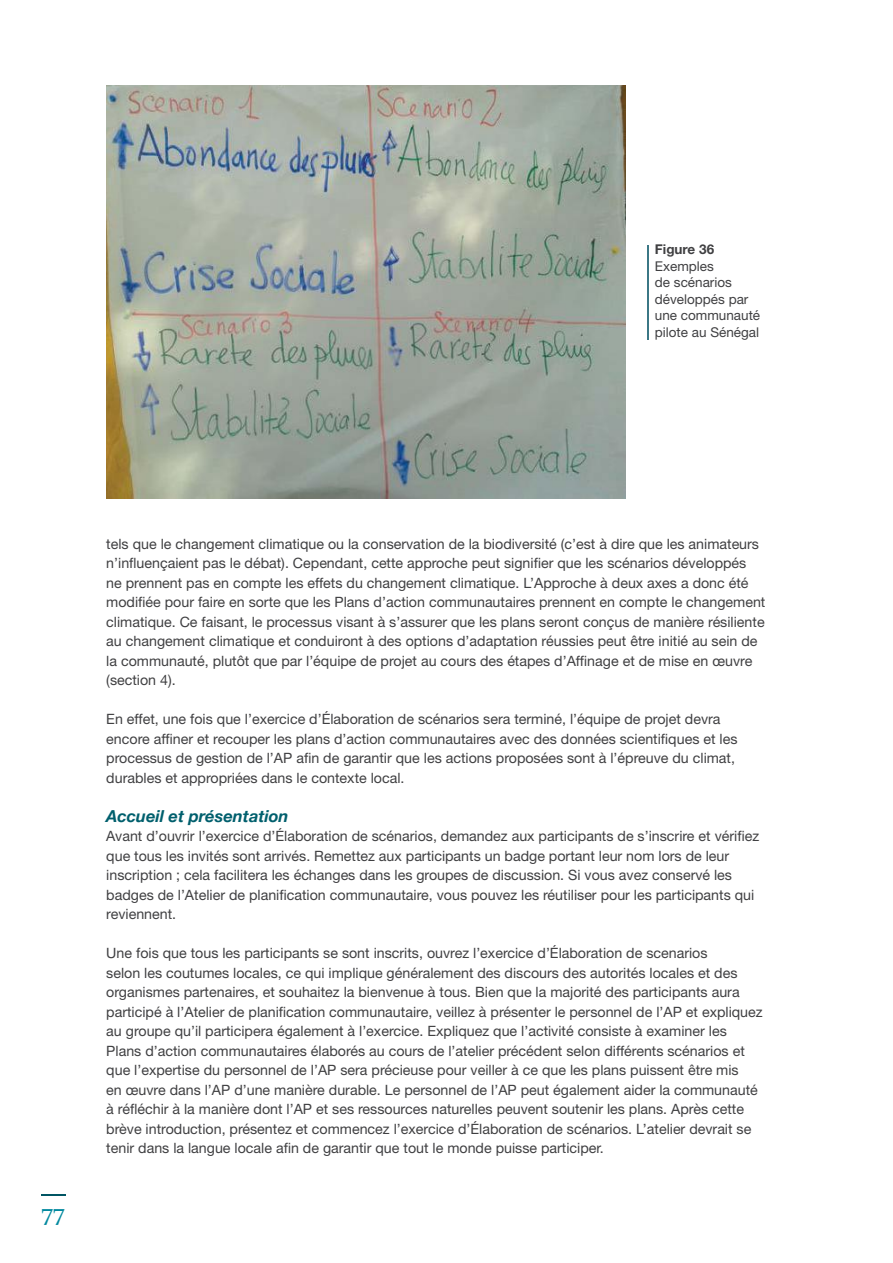
<style>
.page{position:relative;width:893px;height:1263px;background:#fff}
.page>*{position:absolute;margin:0;border:0;box-sizing:border-box;transform-origin:0 0}
.t1{font:24px "Constantia";color:#02899f}
.t2{font:italic 700 16.5px "Helvetica Neue";color:#005f6d}
.t3{font:14.25px/19.5px "Helvetica Neue LT Std";color:#404042}
.t4{font:13.5px/16.5px "Helvetica Neue LT Std";color:#404042}
.t5{font:700 13.5px "Helvetica Neue LT Std";color:#404042}
</style>
<div class="page">
<svg style="left:41px;top:1194px;width:24px;height:1px"></svg>
<img style="left:106px;top:85px;width:519px;height:414px">
<hr style="left:647px;top:245px;width:1px;height:94px;background:#3b7785">
<p class="t5" style="left:655px;top:241px;width:61px">Figure 36</p>
<p class="t4" style="left:655px;top:258px;width:107px">Exemples<br>de scénarios développés par une communauté pilote au Sénégal</p>
<h1 class="t1" style="left:41px;top:1196px;width:25px">77</h1>
<p class="t3" style="left:106px;top:534px;width:661px">tels que le changement climatique ou la conservation de la biodiversité (c’est à dire que les animateurs n’influençaient pas le débat). Cependant, cette approche peut signifier que les scénarios développés ne prennent pas en compte les effets du changement climatique. L’Approche à deux axes a donc été modifiée pour faire en sorte que les Plans d’action communautaires prennent en compte le changement climatique. Ce faisant, le processus visant à s’assurer que les plans seront conçus de manière résiliente au changement climatique et conduiront à des options d’adaptation réussies peut être initié au sein de la communauté, plutôt que par l’équipe de projet au cours des étapes d’Affinage et de mise en œuvre (section 4).</p>
<p class="t3" style="left:106px;top:709px;width:633px">En effet, une fois que l’exercice d’Élaboration de scénarios sera terminé, l’équipe de projet devra encore affiner et recouper les plans d’action communautaires avec des données scientifiques et les processus de gestion de l’AP afin de garantir que les actions proposées sont à l’épreuve du climat, durables et appropriées dans le contexte local.</p>
<p class="t2" style="left:106px;top:803px;width:184px">Accueil et présentation</p>
<p class="t3" style="left:106px;top:826px;width:654px">Avant d’ouvrir l’exercice d’Élaboration de scénarios, demandez aux participants de s’inscrire et vérifiez que tous les invités sont arrivés. Remettez aux participants un badge portant leur nom lors de leur inscription ; cela facilitera les échanges dans les groupes de discussion. Si vous avez conservé les badges de l’Atelier de planification communautaire, vous pouvez les réutiliser pour les participants qui reviennent.</p>
<p class="t3" style="left:106px;top:943px;width:658px">Une fois que tous les participants se sont inscrits, ouvrez l’exercice d’Élaboration de scenarios<br>selon les coutumes locales, ce qui implique généralement des discours des autorités locales et des organismes partenaires, et souhaitez la bienvenue à tous. Bien que la majorité des participants aura participé à l’Atelier de planification communautaire, veillez à présenter le personnel de l’AP et expliquez au groupe qu’il participera également à l’exercice. Expliquez que l’activité consiste à examiner les Plans d’action communautaires élaborés au cours de l’atelier précédent selon différents scénarios et que l’expertise du personnel de l’AP sera précieuse pour veiller à ce que les plans puissent être mis<br>en œuvre dans l’AP d’une manière durable. Le personnel de l’AP peut également aider la communauté à réfléchir à la manière dont l’AP et ses ressources naturelles peuvent soutenir les plans. Après cette brève introduction, présentez et commencez l’exercice d’Élaboration de scénarios. L’atelier devrait se tenir dans la langue locale afin de garantir que tout le monde puisse participer.</p>
</div>
